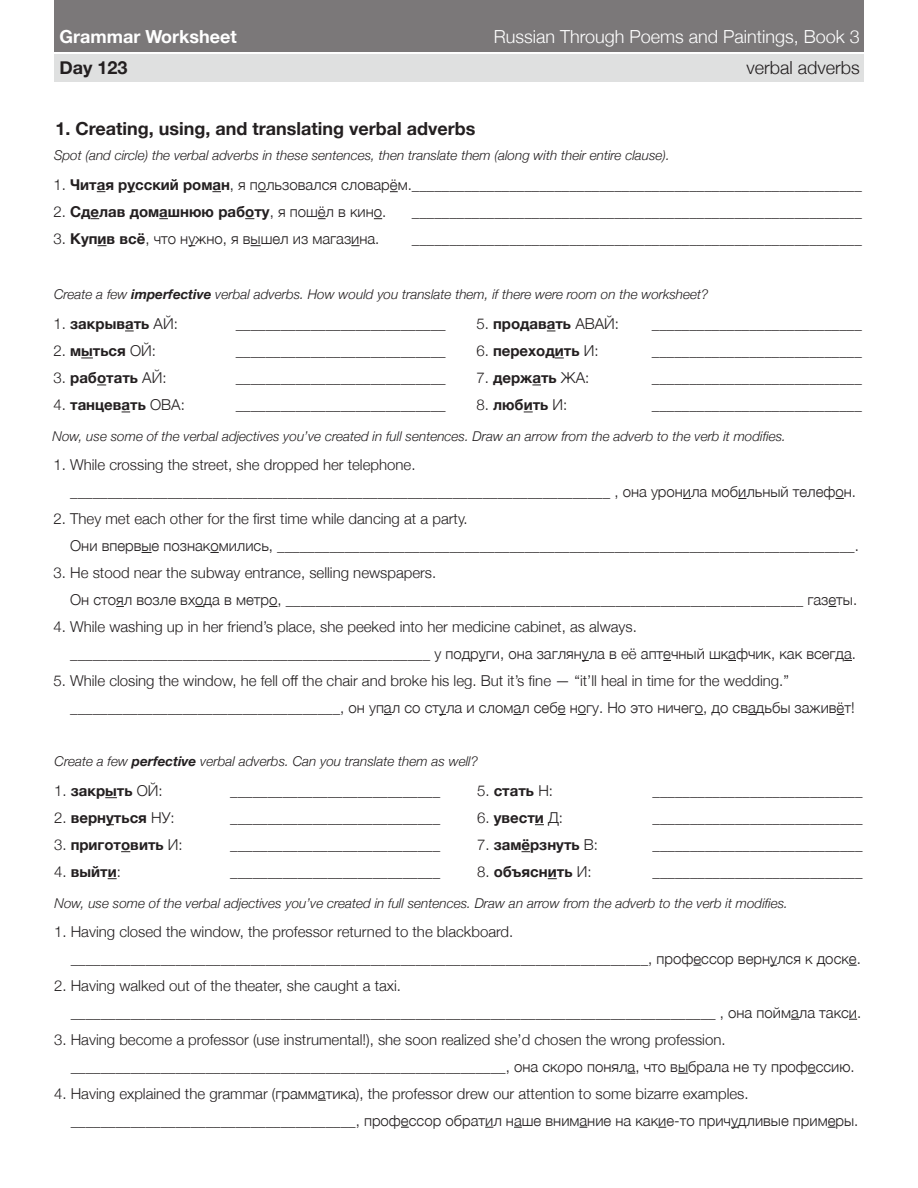
<style>
.page{position:relative;width:918px;height:1188px;background:#fff}
.page>*{position:absolute;margin:0;border:0;box-sizing:border-box;transform-origin:0 0}
.t1{font:700 18px "Helvetica Neue";color:#231f20}
.t2{font:300 18px "Helvetica Neue";color:#fff}
.t3{font:700 18px "Helvetica Neue";color:#fff}
.t4{font:300 18px "Helvetica Neue";color:#231f20}
.t5{font:300 15px "Helvetica Neue";color:#231f20}
.t6{font:700 15px "Helvetica Neue";color:#231f20}
.t7{font:italic 300 13.5px "Helvetica Neue";color:#231f20}
.s1{font-weight:700}
.s2{font-weight:300}
.s3{font-style:italic}
</style>
<div class="page">
<div style="left:54px;top:0;width:810px;height:52px;background:#7b7879"></div>
<div style="left:54px;top:54px;width:810px;height:27px;background:#dfe0e0"></div>
<svg style="left:81px;top:358px;width:12px;height:1px"></svg>
<svg style="left:105px;top:797px;width:12px;height:1px"></svg>
<p class="t3" style="left:59px;top:23px;width:179px">Grammar Worksheet</p>
<p class="t2" style="left:494px;top:22px;width:368px">Russian Through Poems and Paintings, Book 3</p>
<p class="t1" style="left:59px;top:54px;width:70px">Day 123</p>
<p class="t4" style="left:746px;top:53px;width:115px">verbal adverbs</p>
<p class="t1" style="left:55px;top:114px;width:422px">1. Creating, using, and translating verbal adverbs</p>
<p class="t7" style="left:54px;top:144px;width:617px">Spot (and circle) the verbal adverbs in these sentences, then translate them (along with their entire clause).</p>
<p class="t5" style="left:53px;top:173px;width:810px">1. <span class="s1">Читая русский роман</span>, я пользовался словарём.____________________________________________________________</p>
<p class="t6" style="left:53px;top:200px;width:334px"><span class="s2">2.</span> Сделав домашнюю работу<span class="s2">, я пошёл в кино.</span></p>
<p class="t5" style="left:53px;top:227px;width:328px">3. <span class="s1">Купив всё</span>, что нужно, я вышел из магазина.</p>
<p class="t5" style="left:412px;top:200px;width:452px">____________________________________________________________</p>
<p class="t5" style="left:412px;top:227px;width:452px">____________________________________________________________</p>
<p class="t7" style="left:54px;top:284px;width:656px">Create a few <span class="s1">imperfective</span> verbal adverbs. How would you translate them, if there were room on the worksheet?</p>
<p class="t6" style="left:53px;top:312px;width:126px"><span class="s2">1.</span> закрывать <span class="s2">АЙ:</span></p>
<p class="t6" style="left:53px;top:339px;width:104px"><span class="s2">2.</span> мыться <span class="s2">ОЙ:</span></p>
<p class="t6" style="left:53px;top:366px;width:115px"><span class="s2">3.</span> работать <span class="s2">АЙ:</span></p>
<p class="t6" style="left:53px;top:393px;width:133px"><span class="s2">4.</span> танцевать <span class="s2">ОВА:</span></p>
<p class="t5" style="left:236px;top:312px;width:211px">____________________________</p>
<p class="t5" style="left:236px;top:339px;width:211px">____________________________</p>
<p class="t5" style="left:236px;top:366px;width:211px">____________________________</p>
<p class="t5" style="left:236px;top:393px;width:211px">____________________________</p>
<p class="t6" style="left:476px;top:312px;width:144px"><span class="s2">5.</span> продавать <span class="s2">АВАЙ:</span></p>
<p class="t6" style="left:476px;top:339px;width:124px"><span class="s2">6.</span> переходить <span class="s2">И:</span></p>
<p class="t6" style="left:476px;top:366px;width:114px"><span class="s2">7.</span> держать <span class="s2">ЖА:</span></p>
<p class="t6" style="left:476px;top:393px;width:93px"><span class="s2">8.</span> любить <span class="s2">И:</span></p>
<p class="t5" style="left:652px;top:312px;width:212px">____________________________</p>
<p class="t5" style="left:652px;top:339px;width:212px">____________________________</p>
<p class="t5" style="left:652px;top:366px;width:212px">____________________________</p>
<p class="t5" style="left:652px;top:393px;width:212px">____________________________</p>
<p class="t7" style="left:52px;top:426px;width:735px">Now, use some of the verbal adjectives you’ve created in full sentences. Draw an arrow from the adverb to the verb it modifies.</p>
<p class="t5" style="left:53px;top:453px;width:364px">1. While crossing the street, she dropped her telephone.</p>
<p class="t5" style="left:70px;top:480px;width:787px">________________________________________________________________________ , она уронила мобильный телефон.</p>
<p class="t5" style="left:53px;top:507px;width:416px">2. They met each other for the first time while dancing at a party.</p>
<p class="t5" style="left:70px;top:534px;width:790px">Они впервые познакомились, _____________________________________________________________________________.</p>
<p class="t5" style="left:53px;top:561px;width:384px">3. He stood near the subway entrance, selling newspapers.</p>
<p class="t5" style="left:70px;top:588px;width:789px">Он стоял возле входа в метро, _____________________________________________________________________ газеты.</p>
<p class="t5" style="left:53px;top:615px;width:585px">4. While washing up in her friend’s place, she peeked into her medicine cabinet, as always.</p>
<p class="t5" style="left:70px;top:642px;width:787px">________________________________________________ у подруги, она заглянула в eë аптечный шкафчик, как всегда.</p>
<p class="t5" style="left:53px;top:669px;width:737px">5. While closing the window, he fell off the chair and broke his leg. But it’s fine — “it’ll heal in time for the wedding.”</p>
<p class="t5" style="left:70px;top:696px;width:786px">____________________________________, он упал со стула и сломал себе ногу. Но это ничего, до свадьбы заживёт!</p>
<p class="t7" style="left:55px;top:751px;width:425px">Create a few <span class="s1">perfective</span> verbal adverbs. Can you translate them as well?</p>
<p class="t6" style="left:54px;top:779px;width:110px"><span class="s2">1.</span> закрыть <span class="s2">ОЙ:</span></p>
<p class="t6" style="left:54px;top:806px;width:122px"><span class="s2">2.</span> вернуться <span class="s2">НУ:</span></p>
<p class="t6" style="left:54px;top:833px;width:130px"><span class="s2">3.</span> приготовить <span class="s2">И:</span></p>
<p class="t6" style="left:54px;top:860px;width:68px"><span class="s2">4.</span> выйти<span class="s2">:</span></p>
<p class="t5" style="left:230px;top:779px;width:211px">____________________________</p>
<p class="t5" style="left:230px;top:806px;width:211px">____________________________</p>
<p class="t5" style="left:230px;top:833px;width:211px">____________________________</p>
<p class="t5" style="left:230px;top:860px;width:211px">____________________________</p>
<p class="t6" style="left:477px;top:779px;width:78px"><span class="s2">5.</span> стать <span class="s2">Н:</span></p>
<p class="t6" style="left:477px;top:806px;width:88px"><span class="s2">6.</span> увести <span class="s2">Д:</span></p>
<p class="t6" style="left:477px;top:833px;width:123px"><span class="s2">7.</span> замёрзнуть <span class="s2">В:</span></p>
<p class="t6" style="left:477px;top:860px;width:116px"><span class="s2">8.</span> объяснить <span class="s2">И:</span></p>
<p class="t5" style="left:652px;top:778px;width:211px">____________________________</p>
<p class="t5" style="left:652px;top:805px;width:211px">____________________________</p>
<p class="t5" style="left:652px;top:832px;width:211px">____________________________</p>
<p class="t5" style="left:652px;top:859px;width:211px">____________________________</p>
<p class="t7" style="left:55px;top:893px;width:735px">Now, use some of the verbal adjectives you’ve created in full sentences. Draw an arrow from the adverb to the verb it modifies.</p>
<p class="t5" style="left:54px;top:919px;width:461px">1. Having closed the window, the professor returned to the blackboard.</p>
<p class="t5" style="left:71px;top:946px;width:792px">_____________________________________________________________________________, профессор вернулся к доске.</p>
<p class="t5" style="left:54px;top:973px;width:349px">2. Having walked out of the theater, she caught a taxi.</p>
<p class="t5" style="left:71px;top:1000px;width:792px">______________________________________________________________________________________ , она поймала такси.</p>
<p class="t5" style="left:54px;top:1027px;width:673px">3. Having become a professor (use instrumental!), she soon realized she’d chosen the wrong profession.</p>
<p class="t5" style="left:71px;top:1054px;width:786px">__________________________________________________________, она ск<span class="s3">о</span>ро поняла, что выбрала не ту профессию.</p>
<p class="t5" style="left:54px;top:1081px;width:696px">4. Having explained the grammar (грамматика), the professor drew our attention to some bizarre examples.</p>
<p class="t5" style="left:71px;top:1108px;width:789px">______________________________________, профессор обратил наше внимание на какие-то причудливые примеры.</p>
</div>
